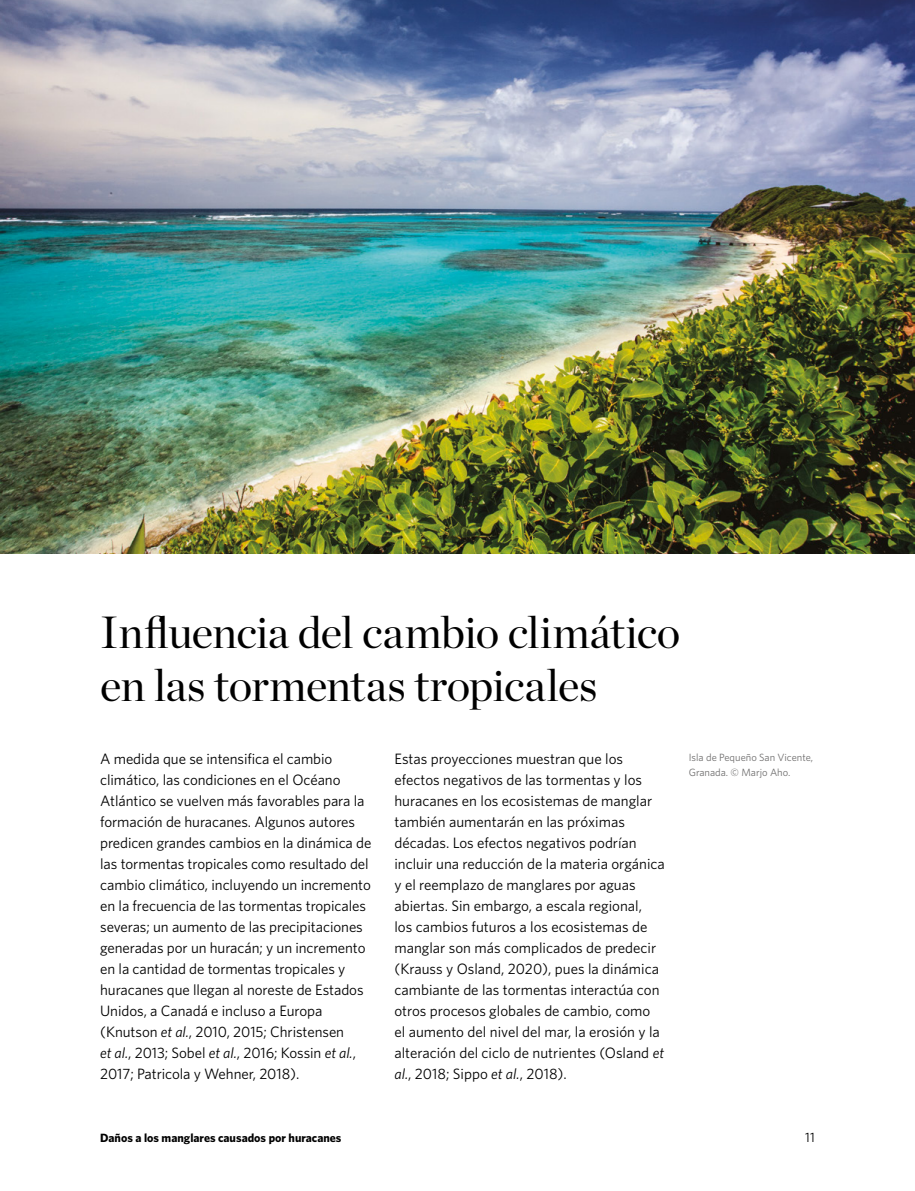
<style>
.page{position:relative;width:915px;height:1191px;background:#fff}
.page>*{position:absolute;margin:0;border:0;box-sizing:border-box;transform-origin:0 0}
.TNC_Header_B{font:45px/52.5px "Chronicle Display";letter-spacing:-.015em;color:#000}
.TNC_Paragraph_A{font:15px/21px "Whitney";letter-spacing:-.005em;color:#000}
.t1{font:13.5px "Whitney";color:#000}
.t2{font:700 12px "Whitney";color:#000}
.TNC_Caption{font:10.5px/15.8px "Whitney";color:#706f6f}
.s1{font-style:italic}
</style>
<div class="page">
<img style="left:0;top:0;width:914px;height:553px">
<p class="TNC_Header_B" style="left:100px;top:602px;width:581px">Influencia del cambio climático en las tormentas tropicales</p>
<p class="TNC_Paragraph_A" style="left:100px;top:747px;width:273px">A medida que se intensifica el cambio climático, las condiciones en el Océano Atlántico se vuelven más favorables para la formación de huracanes. Algunos autores predicen grandes cambios en la dinámica de las tormentas tropicales como resultado del cambio climático, incluyendo un incremento en la frecuencia de las tormentas tropicales severas; un aumento de las precipitaciones generadas por un huracán; y un incremento en la cantidad de tormentas tropicales y huracanes que llegan al noreste de Estados Unidos, a Canadá e incluso a Europa (Knutson <span class="s1">et al.</span>, 2010, 2015; Christensen<br><span class="s1">et al.</span>, 2013; Sobel <span class="s1">et al.</span>, 2016; Kossin <span class="s1">et al.</span>, 2017; Patricola y Wehner, 2018).</p>
<p class="TNC_Paragraph_A" style="left:394px;top:747px;width:272px">Estas proyecciones muestran que los efectos negativos de las tormentas y los huracanes en los ecosistemas de manglar también aumentarán en las próximas décadas. Los efectos negativos podrían incluir una reducción de la materia orgánica y el reemplazo de manglares por aguas abiertas. Sin embargo, a escala regional,<br>los cambios futuros a los ecosistemas de manglar son más complicados de predecir (Krauss y Osland, 2020), pues la dinámica cambiante de las tormentas interactúa con otros procesos globales de cambio, como el aumento del nivel del mar, la erosión y la alteración del ciclo de nutrientes (Osland <span class="s1">et al.</span>, 2018; Sippo <span class="s1">et al.</span>, 2018).</p>
<p class="TNC_Caption" style="left:688px;top:749px;width:126px">Isla de Pequeño San Vicente,<br>Granada. © Marjo Aho.</p>
<p class="t2" style="left:100px;top:1130px;width:243px">Daños a los manglares causados por huracanes</p>
<p class="t1" style="left:805px;top:1129px;width:11px">11</p>
</div>
